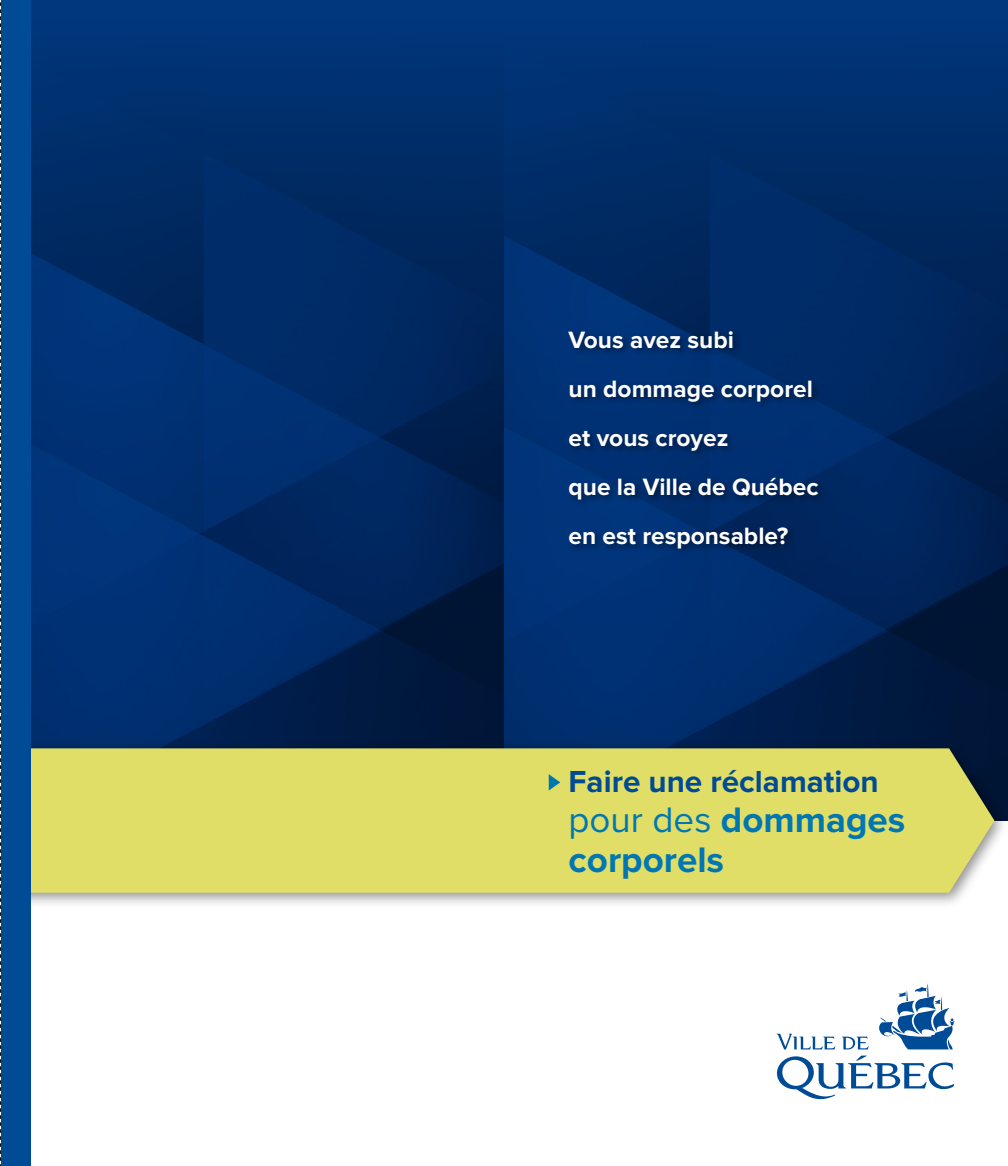
<style>
.page{position:relative;width:1008px;height:1166px;background:#fff}
.page>*{position:absolute;margin:0;border:0;box-sizing:border-box;transform-origin:0 0}
.t1{font:700 36.75px/40.2px "Proxima Nova";color:#0077b3}
.t2{font:700 31.5px "Proxima Nova";color:#004b95}
.texte{font:700 24.5px/49px "Proxima Nova";color:#fff}
.s1{font-weight:400}
</style>
<div class="page">
<img style="left:30px;top:0;width:978px;height:739px">
<div style="left:566px;top:328px;width:261px;height:229px;background:#000;opacity:.45"></div>
<div style="left:8px;top:739px;width:1000px;height:169px;background:#000;opacity:.45"></div>
<div style="left:30px;top:748px;width:964px;height:144px;background:#e0de66"></div>
<div style="left:1px;top:0;width:29px;height:1166px;background:#004b95"></div>
<svg style="left:549px;top:774px;width:11px;height:16px"></svg>
<svg style="left:0;top:2px;width:1px;height:1164px"></svg>
<svg style="left:776px;top:1033px;width:59px;height:16px"></svg>
<svg style="left:776px;top:1055px;width:178px;height:44px"></svg>
<svg style="left:842px;top:984px;width:113px;height:65px"></svg>
<p class="texte" style="left:569px;top:315px;width:252px">Vous avez subi<br>un dommage corporel et vous croyez<br>que la Ville de Québec en est responsable?</p>
<p class="t2" style="left:569px;top:763px;width:312px">Faire une réclamation</p>
<p class="t1" style="left:569px;top:800px;width:338px"><span class="s1">pour des</span> dommages corporels</p>
</div>
